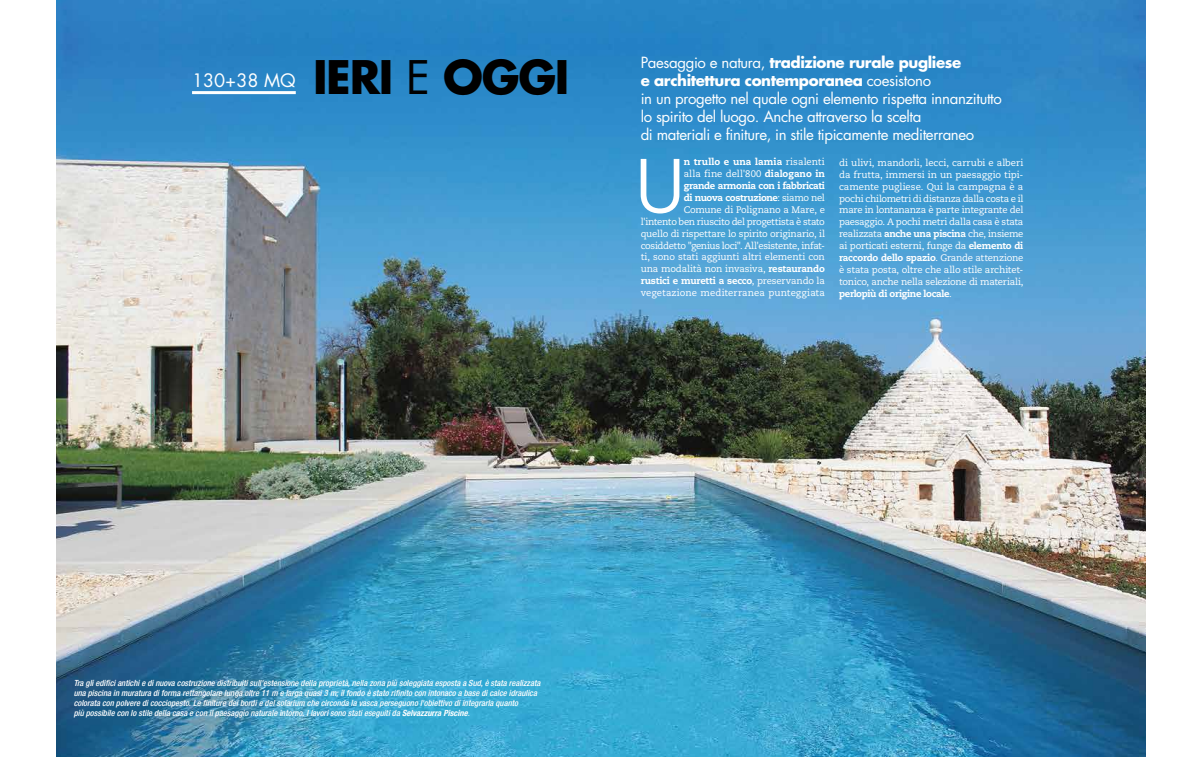
<style>
.page{position:relative;width:1202px;height:757px;background:#fff}
.page>*{position:absolute;margin:0;border:0;box-sizing:border-box;transform-origin:0 0}
.t1{font:79.4px "Neutra Text Book SC";color:#fff}
.t2{font:700 45px "Futura Std";letter-spacing:-.03em;color:#000}
.t3{font:18px "Futura Std";color:#fff}
.t4{font:15px/18px "Futura Std";letter-spacing:-.025em;color:#fff}
.t5{font:9.5px/11.9px "Caecilia LT Std";letter-spacing:-.02em;color:#fff;text-align:right}
.t6{font:italic 500 condensed 8.5px/10px "Helvetica Neue LT Std";color:#fff}
.s1{font-weight:400}
.s2{font-weight:700}
.s3{font-weight:800}
</style>
<div class="page">
<img style="left:57px;top:0;width:1088px;height:757px">
<hr style="left:192px;top:91px;width:104px;height:3px;background:#fff">
<h3 class="t3" style="left:192px;top:69px;width:105px">130+38 MQ</h3>
<h2 class="t2" style="left:313px;top:47px;width:258px">IERI <span class="s1">E</span> OGGI</h2>
<p class="t4" style="left:641px;top:54px;width:363px">Paesaggio e natura, <span class="s2">tradizione rurale pugliese<br>e architettura contemporanea</span> coesistono<br>in un progetto nel quale ogni elemento rispetta innanzitutto lo spirito del luogo. Anche attraverso la scelta<br>di materiali e finiture, in stile tipicamente mediterraneo</p>
<p class="t5" style="left:641px;top:156px;width:186px"><span class="s3">n trullo e una lamia</span> risalenti<br>alla fine dell'800 <span class="s3">dialogano in<br>grande armonia con i fabbricati<br>di nuova costruzione</span>: siamo nel<br>Comune di Polignano a Mare, e<br>l'intento ben riuscito del progettista è stato quello di rispettare lo spirito originario, il cosiddetto "genius loci". All'esistente, infat&shy;ti, sono stati aggiunti altri elementi con una modalità non invasiva, <span class="s3">restaurando rustici e muretti a secco</span>, preservando la vegetazione mediterranea punteggiata</p>
<h1 class="t1" style="left:634px;top:138px;width:54px">U</h1>
<p class="t5" style="left:839px;top:157px;width:186px;text-align:justify">di ulivi, mandorli, lecci, carrubi e alberi da frutta, immersi in un paesaggio tipi&shy;camente pugliese. Qui la campagna è a pochi chilometri di distanza dalla costa e il mare in lontananza è parte integrante del paesaggio. A pochi metri dalla casa è stata realizzata <span class="s3">anche una piscina</span> che, insieme ai porticati esterni, funge da <span class="s3">elemento di raccordo dello spazio</span>. Grande attenzione è stata posta, oltre che allo stile architet&shy;tonico, anche nella selezione di materiali, <span class="s3">perlopiù di origine locale</span>.</p>
<p class="t6" style="left:74px;top:678px;width:468px">Tra gli edifici antichi e di nuova costruzione distribuiti sull'estensione della proprietà, nella zona più soleggiata esposta a Sud, è stata realizzata una piscina in muratura di forma rettangolare lunga oltre 11 m e larga quasi 3 m; il fondo è stato rifinito con intonaco a base di calce idraulica colorata con polvere di cocciopesto. Le finiture dei bordi e del solarium che circonda la vasca perseguono l'obiettivo di integrarla quanto<br>più possibile con lo stile della casa e con il paesaggio naturale intorno. I lavori sono stati eseguiti da <span class="s2">Selvazzurra Piscine</span><span class="s1">.</span></p>
</div>
